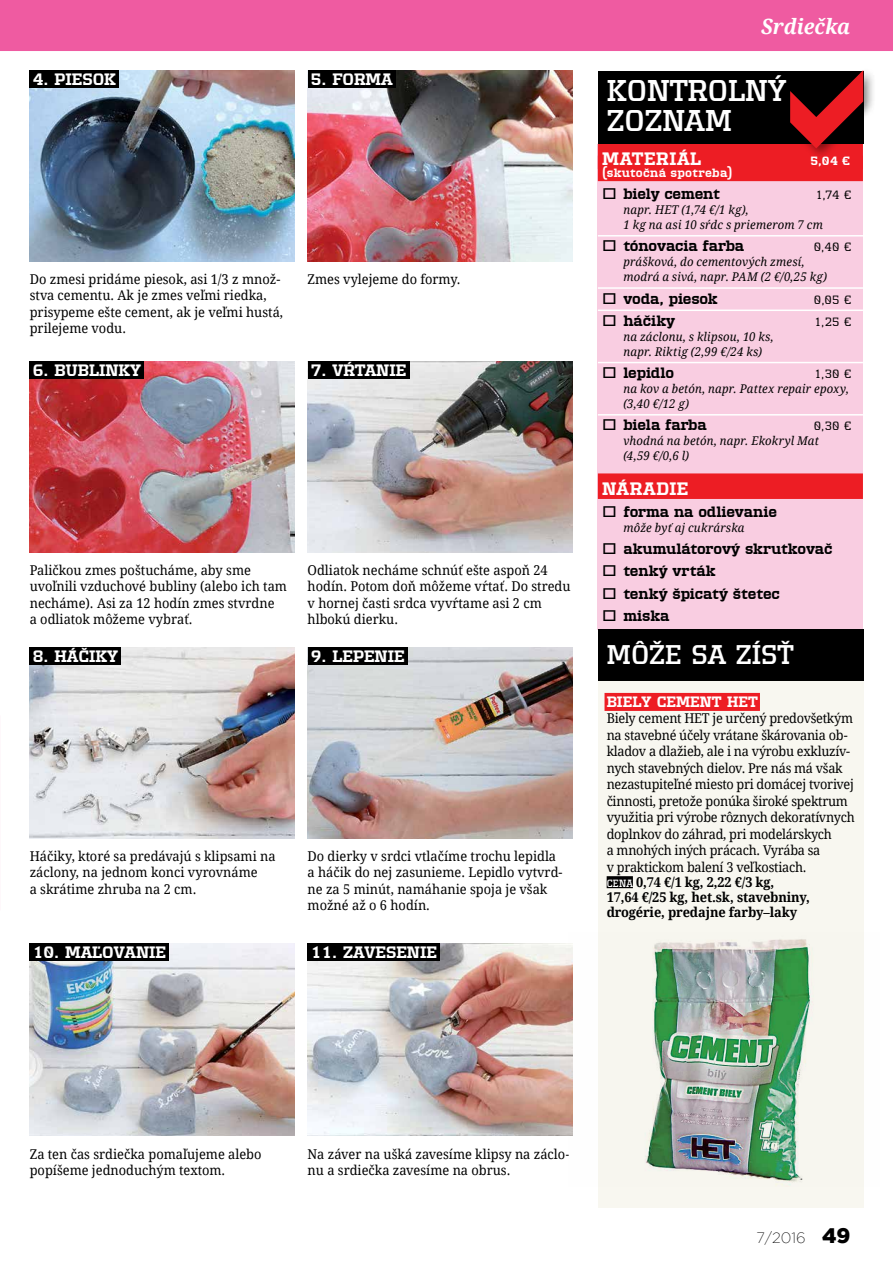
<style>
.page{position:relative;width:893px;height:1263px;background:#fff}
.page>*{position:absolute;margin:0;border:0;box-sizing:border-box;transform-origin:0 0}
.t1{font:30px/30px "Defender 33";color:#fff;scale:1.1 1}
.t2{font:27px "Defender 33";color:#fff;scale:1.1 1}
.t3{font:italic 700 21px "Droid Serif";letter-spacing:-.005em;color:#fff;scale:.95 1}
.t4{font:700 18px "Defender 32";letter-spacing:.03em;color:#fff;scale:1.1 1}
.t5{font:700 16.5px "Defender 32";color:#fff;scale:1.1 1}
.t6{font:700 15px "Defender 32";letter-spacing:-.01em;color:#000;scale:1.1 1}
.t7{font:700 15px "Defender 32";color:#fff;scale:1.1 1}
.t8{font:200 15px "Gotham";color:#000}
.t9{font:13.5px/16.5px "Droid Serif";color:#000;scale:.95 1}
.t10{font:13.5px/16.5px "Droid Serif";letter-spacing:-.02em;color:#000;scale:.94 1}
.t11{font:700 13.5px/15px "Droid Serif";letter-spacing:-.01em;color:#000;scale:.95 1}
.t12{font:italic 12px/15px "Droid Serif";letter-spacing:.015em;color:#000;scale:.95 1}
.t13{font:12px "Defender 32";letter-spacing:.01em;color:#000;scale:1.1 1}
.t14{font:700 12px "Defender 32";letter-spacing:.02em;color:#fff;scale:1.1 1}
.s1{font-family:"Defender 33";font-weight:400;font-size:10.5px;color:#fff}
.s2{font-weight:900;font-size:21px}
</style>
<div class="page">
<div style="left:0;top:0;width:893px;height:51px;background:#ef5ba1"></div>
<div style="left:598px;top:144px;width:265px;height:485px;background:#f9cde1"></div>
<div style="left:598px;top:144px;width:265px;height:25px;background:#ed1d24"></div>
<div style="left:598px;top:156px;width:265px;height:25px;background:#ed1d24"></div>
<hr style="left:598px;top:235px;width:265px;height:2px;background:#fff">
<hr style="left:598px;top:287px;width:265px;height:2px;background:#fff">
<hr style="left:598px;top:310px;width:265px;height:1px;background:#fff">
<hr style="left:598px;top:362px;width:265px;height:1px;background:#fff">
<hr style="left:598px;top:414px;width:265px;height:2px;background:#fff">
<div style="left:598px;top:473px;width:265px;height:26px;background:#ed1d24"></div>
<div style="left:598px;top:71px;width:265px;height:73px;background:#000"></div>
<div style="left:785px;top:67px;width:92px;height:94px;background:#000;opacity:.5"></div>
<svg style="left:790px;top:70px;width:73px;height:78px"></svg>
<div style="left:598px;top:679px;width:265px;height:529px;background:#f8f7f0"></div>
<div style="left:604px;top:693px;width:156px;height:18px;background:#ed1d24"></div>
<div style="left:607px;top:876px;width:26px;height:12px;background:#000"></div>
<div style="left:598px;top:629px;width:265px;height:51px;background:#000"></div>
<img style="left:30px;top:70px;width:265px;height:191px">
<img style="left:308px;top:70px;width:265px;height:191px">
<img style="left:30px;top:944px;width:265px;height:191px">
<img style="left:308px;top:944px;width:261px;height:191px">
<div style="left:308px;top:944px;width:132px;height:17px;background:#000"></div>
<div style="left:30px;top:944px;width:139px;height:17px;background:#000"></div>
<img style="left:30px;top:647px;width:265px;height:191px">
<img style="left:308px;top:647px;width:265px;height:191px">
<div style="left:308px;top:647px;width:100px;height:18px;background:#000"></div>
<div style="left:30px;top:647px;width:91px;height:18px;background:#000"></div>
<img style="left:30px;top:361px;width:265px;height:192px">
<img style="left:308px;top:361px;width:265px;height:192px">
<div style="left:308px;top:361px;width:101px;height:18px;background:#000"></div>
<div style="left:30px;top:361px;width:114px;height:18px;background:#000"></div>
<div style="left:308px;top:70px;width:88px;height:18px;background:#000"></div>
<div style="left:30px;top:70px;width:89px;height:18px;background:#000"></div>
<img style="left:569px;top:933px;width:295px;height:253px">
<p class="t5" style="left:33px;top:70px;width:77px">4. PIESOK</p>
<p class="t5" style="left:311px;top:70px;width:76px">5. FORMA</p>
<p class="t9" style="left:30px;top:271px;width:268px">Do zmesi pridáme piesok, asi 1/3 z množ&shy;stva cementu. Ak je zmes veľmi riedka, prisypeme ešte cement, ak je veľmi hustá, prilejeme vodu.</p>
<p class="t9" style="left:308px;top:271px;width:163px">Zmes vylejeme do formy.</p>
<p class="t5" style="left:33px;top:361px;width:100px">6. BUBLINKY</p>
<p class="t5" style="left:311px;top:361px;width:88px">7. VŔTANIE</p>
<p class="t9" style="left:30px;top:562px;width:272px">Paličkou zmes poštucháme, aby sme uvoľnili vzduchové bubliny (alebo ich tam necháme). Asi za 12 hodín zmes stvrdne<br>a odliatok môžeme vybrať.</p>
<p class="t9" style="left:308px;top:562px;width:278px">Odliatok necháme schnúť ešte aspoň 24 hodín. Potom doň môžeme vŕtať. Do stredu v hornej časti srdca vyvŕtame asi 2 cm hlbokú dierku.</p>
<p class="t5" style="left:33px;top:647px;width:79px">8. HÁČIKY</p>
<p class="t5" style="left:311px;top:647px;width:87px">9. LEPENIE</p>
<p class="t9" style="left:30px;top:848px;width:260px">Háčiky, ktoré sa predávajú s klipsami na záclony, na jednom konci vyrovnáme<br>a skrátime zhruba na 2 cm.</p>
<p class="t9" style="left:308px;top:848px;width:270px">Do dierky v srdci vtlačíme trochu lepidla a háčik do nej zasunieme. Lepidlo vytvrd&shy;ne za 5 minút, namáhanie spoja je však možné až o 6 hodín.</p>
<p class="t5" style="left:33px;top:943px;width:123px">10. MAĽOVANIE</p>
<p class="t5" style="left:311px;top:943px;width:116px">11. ZAVESENIE</p>
<h3 class="t3" style="left:761px;top:13px;width:96px">Srdiečka</h3>
<h1 class="t1" style="left:607px;top:75px;width:165px">KONTROLNÝ<br>ZOZNAM</h1>
<h3 class="t4" style="left:602px;top:149px;width:92px">MATERIÁL</h3>
<p class="t14" style="left:810px;top:154px;width:37px">5,04 €</p>
<p class="t14" style="left:602px;top:166px;width:120px">(skutočná spotreba)</p>
<p class="t6" style="left:602px;top:185px;width:109px">□ biely cement</p>
<p class="t13" style="left:815px;top:188px;width:34px">1,74 €</p>
<p class="t12" style="left:623px;top:202px;width:212px">napr. HET (1,74 €/1 kg),<br>1 kg na asi 10 sŕdc s priemerom 7 cm</p>
<p class="t6" style="left:602px;top:238px;width:131px">□ tónovacia farba</p>
<p class="t13" style="left:814px;top:241px;width:35px">0,40 €</p>
<p class="t12" style="left:623px;top:255px;width:216px">prášková, do cementových zmesí, modrá a sivá, napr. PAM (2 €/0,25 kg)</p>
<p class="t6" style="left:602px;top:290px;width:107px">□ voda, piesok</p>
<p class="t13" style="left:814px;top:293px;width:35px">0,05 €</p>
<p class="t6" style="left:602px;top:312px;width:68px">□ háčiky</p>
<p class="t13" style="left:814px;top:315px;width:35px">1,25 €</p>
<p class="t12" style="left:623px;top:329px;width:160px">na záclonu, s klipsou, 10 ks, napr. Riktig (2,99 €/24 ks)</p>
<p class="t6" style="left:602px;top:364px;width:67px">□ lepidlo</p>
<p class="t13" style="left:814px;top:367px;width:35px">1,30 €</p>
<p class="t12" style="left:623px;top:381px;width:239px">na kov a betón, napr. Pattex repair epoxy, (3,40 €/12 g)</p>
<p class="t6" style="left:602px;top:417px;width:97px">□ biela farba</p>
<p class="t13" style="left:814px;top:420px;width:35px">0,30 €</p>
<p class="t12" style="left:623px;top:434px;width:207px">vhodná na betón, napr. Ekokryl Mat (4,59 €/0,6 l)</p>
<h3 class="t4" style="left:602px;top:478px;width:80px">NÁRADIE</h3>
<p class="t6" style="left:602px;top:503px;width:161px">□ forma na odlievanie</p>
<p class="t12" style="left:623px;top:520px;width:129px">môže byť aj cukrárska</p>
<p class="t6" style="left:602px;top:540px;width:211px">□ akumulátorový skrutkovač</p>
<p class="t6" style="left:602px;top:563px;width:105px">□ tenký vrták</p>
<p class="t6" style="left:602px;top:585px;width:163px">□ tenký špicatý štetec</p>
<p class="t6" style="left:602px;top:607px;width:63px">□ miska</p>
<h2 class="t2" style="left:607px;top:640px;width:172px">MÔŽE SA ZÍSŤ</h2>
<p class="t7" style="left:607px;top:693px;width:139px">BIELY CEMENT HET</p>
<p class="t10" style="left:607px;top:710px;width:265px">Biely cement HET je určený predovšetkým na stavebné účely vrátane škárovania ob&shy;kladov a dlažieb, ale i na výrobu exkluzív&shy;nych stavebných dielov. Pre nás má však nezastupiteľné miesto pri domácej tvorivej činnosti, pretože ponúka široké spektrum využitia pri výrobe rôznych dekoratívnych doplnkov do záhrad, pri modelárskych<br>a mnohých iných prácach. Vyrába sa<br>v praktickom balení 3 veľkostiach.</p>
<p class="t11" style="left:607px;top:874px;width:215px"><span class="s1">CENA</span> 0,74 €/1 kg, 2,22 €/3 kg,<br>17,64 €/25 kg, het.sk, stavebniny, drogérie, predajne farby–laky</p>
<p class="t9" style="left:30px;top:1145px;width:245px">Za ten čas srdiečka pomaľujeme alebo popíšeme jednoduchým textom.</p>
<p class="t9" style="left:308px;top:1145px;width:277px">Na záver na ušká zavesíme klipsy na záclo&shy;nu a srdiečka zavesíme na obrus.</p>
<p class="t8" style="left:756px;top:1229px;width:95px">7/2016 <span class="s2">49</span></p>
</div>
